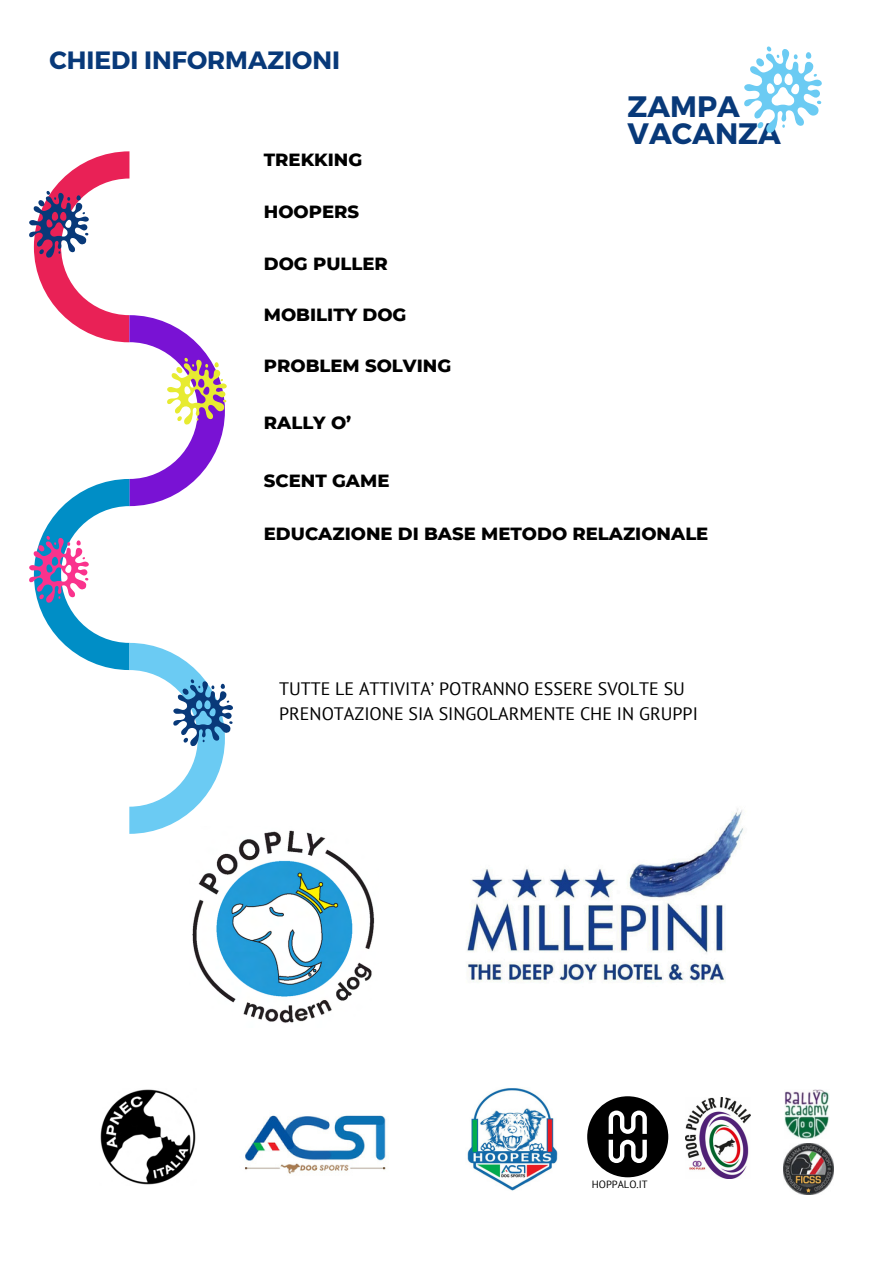
<style>
.page{position:relative;width:894px;height:1264px;background:#fff}
.page>*{position:absolute;margin:0;border:0;box-sizing:border-box;transform-origin:0 0}
.t1{font:700 29.55px/27px "Montserrat";color:#083979}
.t2{font:700 25.05px "Montserrat";color:#083979}
.t3{font:800 18px "Montserrat";color:#000}
.t4{font:18px/24.8px "PT Sans";color:#000}
.t5{font:10.5px "PT Sans";color:#000}
</style>
<div class="page">
<svg style="left:29px;top:151px;width:204px;height:682px"></svg>
<svg style="left:744px;top:46px;width:78px;height:87px"></svg>
<img style="left:189px;top:826px;width:186px;height:197px">
<img style="left:100px;top:1089px;width:96px;height:96px">
<img style="left:245px;top:1115px;width:141px;height:59px">
<img style="left:467px;top:1088px;width:91px;height:103px">
<img style="left:783px;top:1143px;width:50px;height:51px">
<svg style="left:587px;top:1096px;width:81px;height:81px"></svg>
<img style="left:685px;top:1097px;width:65px;height:81px">
<img style="left:784px;top:1089px;width:45px;height:49px">
<img style="left:467px;top:808px;width:277px;height:174px">
<h4 class="t2" style="left:49px;top:44px;width:292px">CHIEDI INFORMAZIONI</h4>
<p class="t3" style="left:264px;top:149px;width:100px">TREKKING</p>
<h3 class="t3" style="left:264px;top:200px;width:97px">HOOPERS</h3>
<h3 class="t3" style="left:264px;top:252px;width:125px">DOG PULLER</h3>
<h3 class="t3" style="left:264px;top:303px;width:144px">MOBILITY DOG</h3>
<h3 class="t3" style="left:264px;top:355px;width:189px">PROBLEM SOLVING</h3>
<p class="t3" style="left:264px;top:412px;width:89px">RALLY O’</p>
<p class="t3" style="left:264px;top:469px;width:127px">SCENT GAME</p>
<h2 class="t1" style="left:627px;top:91px;width:155px">ZAMPA<br>VACANZA</h2>
<p class="t3" style="left:264px;top:522px;width:446px">EDUCAZIONE DI BASE METODO RELAZIONALE</p>
<p class="t4" style="left:279px;top:675px;width:420px">TUTTE LE ATTIVITA’ POTRANNO ESSERE SVOLTE SU<br>PRENOTAZIONE SIA SINGOLARMENTE CHE IN GRUPPI</p>
<p class="t5" style="left:591px;top:1177px;width:57px">HOPPALO.IT</p>
</div>
